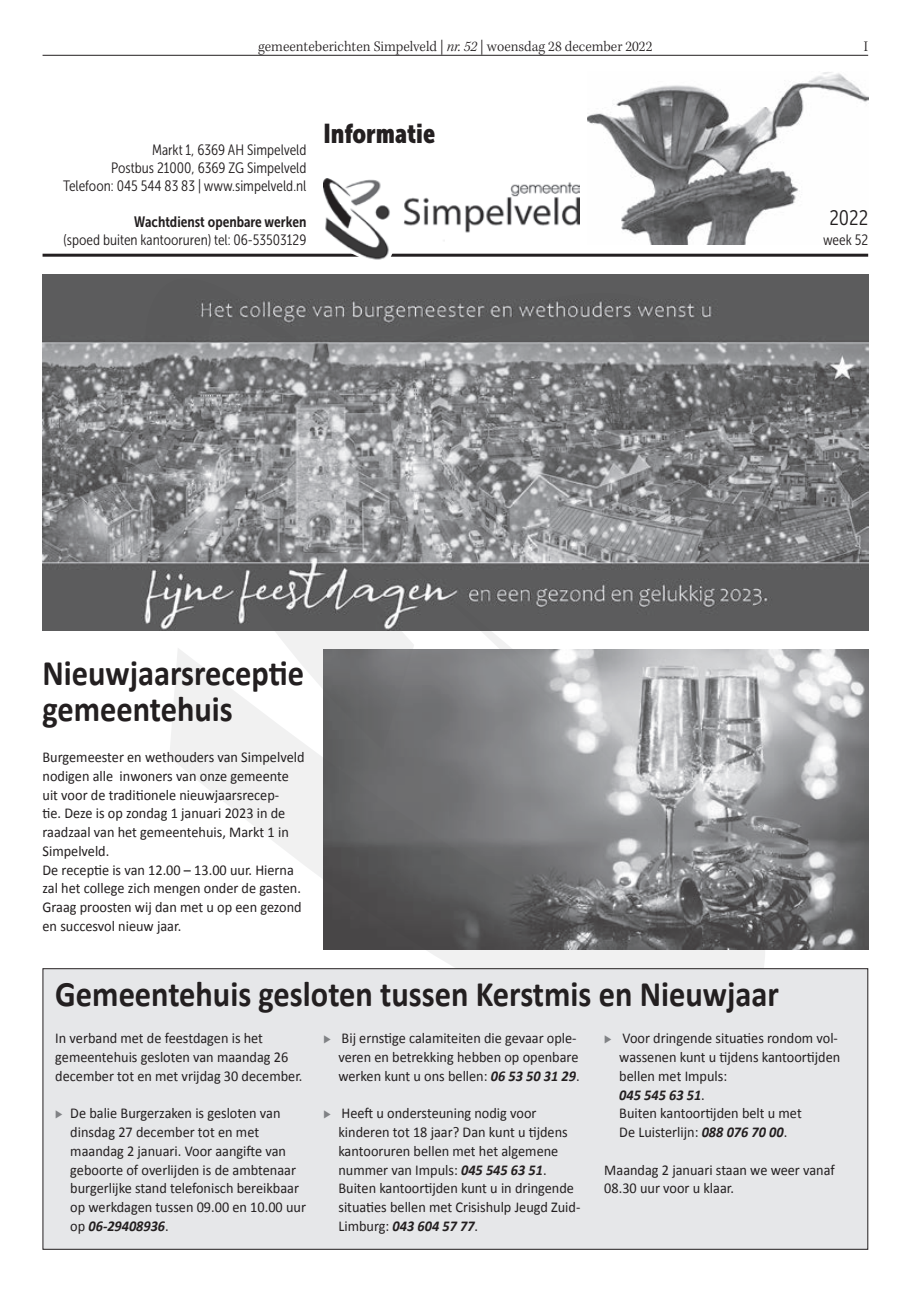
<style>
.page{position:relative;width:915px;height:1293px;background:#fff}
.page>*{position:absolute;margin:0;border:0;box-sizing:border-box;transform-origin:0 0}
.t1{font:700 36px/36px "Calibri";color:#231f20;scale:.9 1}
.t2{font:27px "Museo Sans Cond 900";color:#231f20}
.t3{font:21px "Museo Sans Cond 300";color:#231f20}
.t4{font:300 15.75px "Kepler Std";color:#231f20}
.t5{font:15px/18.8px "Calibri";color:#231f20;scale:.95 1}
.t6{font:15px/18px "Museo Sans Cond 300";color:#231f20;text-align:right}
.t7{font:300 15px "Kepler Std";color:#231f20}
.t8{font:15px "Museo Sans Cond 700";color:#231f20}
.s1{font-style:italic}
.s2{font-weight:500}
.s3{font-size:15px}
.s4{font-family:"European Pi Three";font-size:10.5px;color:#808285}
.s5{font-weight:700;font-style:italic}
</style>
<div class="page">
<svg style="left:169px;top:631px;width:596px;height:337px"></svg>
<svg style="left:169px;top:631px;width:245px;height:119px;fill:#f1f1f1"></svg>
<hr style="left:43px;top:55px;width:824px;height:1px;background:#231f20">
<hr style="left:43px;top:254px;width:824px;height:3px;background:#231f20">
<img style="left:587px;top:72px;width:280px;height:173px">
<img style="left:323px;top:179px;width:256px;height:81px">
<img style="left:43px;top:274px;width:824px;height:357px">
<div style="left:43px;top:968px;width:824px;height:281px;background:#e6e7e9"></div>
<img style="left:323px;top:649px;width:544px;height:300px">
<p class="t7" style="left:258px;top:38px;width:395px">gemeenteberichten Simpelveld | <span class="s1">nr. 52</span> | woensdag 28 december 2022</p>
<p class="t7" style="left:274px;top:38px;width:364px">w kblad <span class="s2">d’r Troebadoer</span> | <span class="s1">nr. 52</span> | woensdag 28 december 2022</p>
<p class="t4" style="left:860px;top:38px;width:9px">7<span class="s3">I</span></p>
<p class="t6" style="left:63px;top:141px;width:244px">Markt 1, 6369 AH Simpelveld<br>Postbus 21000, 6369 ZG Simpelveld<br>Telefoon: 045 544 83 83 | www.simpelveld.nl</p>
<p class="t8" style="left:134px;top:213px;width:173px">Wachtdienst openbare werken</p>
<p class="t6" style="left:63px;top:231px;width:244px">(spoed buiten kantooruren) tel: 06-53503129</p>
<h2 class="t2" style="left:323px;top:118px;width:113px">Informatie</h2>
<h3 class="t3" style="left:829px;top:207px;width:40px">2022</h3>
<p class="t6" style="left:822px;top:231px;width:47px">week 52</p>
<h1 class="t1" style="left:43px;top:655px;width:292px">Nieuwjaarsreceptie gemeentehuis</h1>
<p class="t5" style="left:43px;top:747px;width:277px">Burgemeester en wethouders van Simpelveld nodigen alle inwoners van onze gemeente uit voor de traditionele nieuwjaarsrecep-<br>tie. Deze is op zondag 1 januari 2023 in de raadzaal van het gemeentehuis, Markt 1 in Simpelveld.<br>De receptie is van 12.00 – 13.00 uur. Hierna zal het college zich mengen onder de gasten.<br>Graag proosten wij dan met u op een gezond en succesvol nieuw jaar.</p>
<h1 class="t1" style="left:55px;top:976px;width:805px">Gemeentehuis gesloten tussen Kerstmis en Nieuwjaar</h1>
<p class="t5" style="left:55px;top:1029px;width:261px">In verband met de feestdagen is het gemeentehuis gesloten van maandag 26 december tot en met vrijdag 30 december.</p>
<p class="t5" style="left:70px;top:1104px;width:249px;text-indent:-15px"><span class="s4">E</span> De balie Burgerzaken is gesloten van dinsdag 27 december tot en met maandag 2 januari. Voor aangifte van geboorte of overlijden is de ambtenaar burgerlijke stand telefonisch bereikbaar op werkdagen tussen 09.00 en 10.00 uur op <span class="s5">06-29408936</span>.</p>
<p class="t5" style="left:338px;top:1029px;width:255px;text-indent:-15px"><span class="s4">E</span> Bij ernstige calamiteiten die gevaar ople&shy;veren en betrekking hebben op openbare werken kunt u ons bellen: <span class="s5">06 53 50 31 29</span>.</p>
<p class="t5" style="left:338px;top:1104px;width:256px;text-indent:-15px"><span class="s4">E</span> Heeft u ondersteuning nodig voor kinderen tot 18 jaar? Dan kunt u tijdens kantooruren bellen met het algemene nummer van Impuls: <span class="s5">045 545 63 51</span>.<br>Buiten kantoortijden kunt u in dringende situaties bellen met Crisishulp Jeugd Zuid-Limburg: <span class="s5">043 604 57 77</span>.</p>
<p class="t5" style="left:619px;top:1029px;width:234px;text-indent:-15px"><span class="s4">E</span> Voor dringende situaties rondom vol&shy;wassenen kunt u tijdens kantoortijden bellen met Impuls:<br><span class="s5">045 545 63 51</span>.<br>Buiten kantoortijden belt u met<br>De Luisterlijn: <span class="s5">088 076 70 00</span>.</p>
<p class="t5" style="left:604px;top:1160px;width:244px">Maandag 2 januari staan we weer vanaf<br>08.30 uur voor u klaar.</p>
</div>
